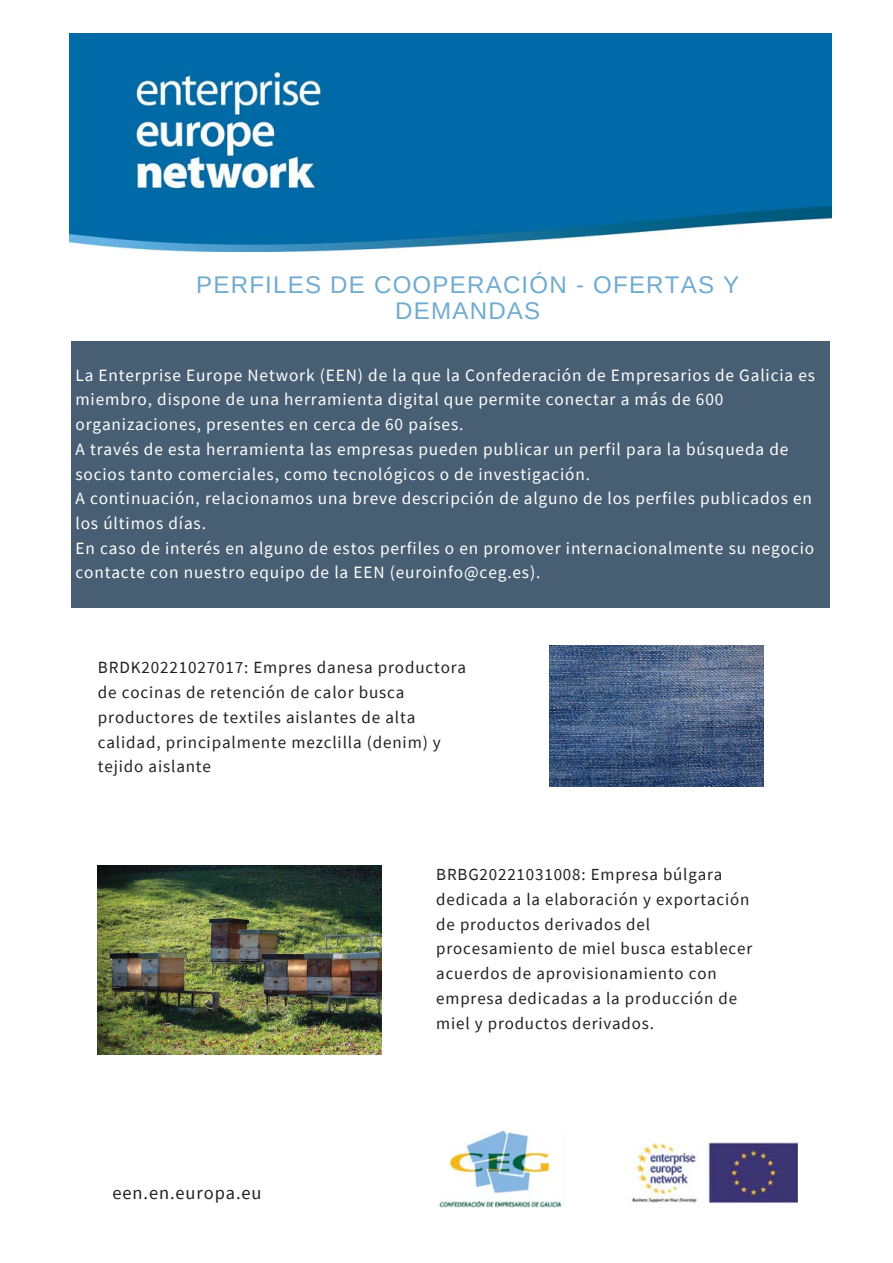
<style>
.page{position:relative;width:893px;height:1263px;background:#fff}
.page>*{position:absolute;margin:0;border:0;box-sizing:border-box;transform-origin:0 0}
.t1{font:24.15px/25.8px "Arimo";letter-spacing:.05em;color:#70acd0;text-align:center}
.t2{font:18.45px "Source Sans Pro";letter-spacing:.05em;color:#231f20}
.t3{font:17.25px/24.8px "Source Sans Pro";letter-spacing:.05em;color:#fff}
.t4{font:17.1px/24.8px "Source Sans Pro";letter-spacing:.05em;color:#231f20}
.t5{font:16.95px/24.8px "Source Sans Pro";letter-spacing:.05em;color:#231f20}
</style>
<div class="page">
<div style="left:71px;top:341px;width:759px;height:267px;background:#485f73"></div>
<img style="left:69px;top:34px;width:762px;height:218px">
<img style="left:437px;top:1131px;width:126px;height:77px">
<img style="left:631px;top:1140px;width:166px;height:64px">
<img style="left:550px;top:645px;width:213px;height:142px">
<img style="left:98px;top:866px;width:283px;height:188px">
<h1 class="t1" style="left:196px;top:272px;width:545px">PERFILES DE COOPERACIÓN - OFERTAS Y<br>DEMANDAS</h1>
<p class="t3" style="left:75px;top:362px;width:741px">La Enterprise Europe Network (EEN) de la que la Confederación de Empresarios de Galicia es miembro, dispone de una herramienta digital que permite conectar a más de 600 organizaciones, presentes en cerca de 60 países.<br>A través de esta herramienta las empresas pueden publicar un perfil para la búsqueda de socios tanto comerciales, como tecnológicos o de investigación.<br>A continuación, relacionamos una breve descripción de alguno de los perfiles publicados en los últimos días.<br>En caso de interés en alguno de estos perfiles o en promover internacionalmente su negocio contacte con nuestro equipo de la EEN (euroinfo@ceg.es).</p>
<p class="t4" style="left:98px;top:655px;width:370px">BRDK20221027017: Empres danesa productora de cocinas de retención de calor busca productores de textiles aislantes de alta calidad, principalmente mezclilla (denim) y tejido aislante</p>
<p class="t2" style="left:112px;top:1181px;width:151px">een.en.europa.eu</p>
<p class="t5" style="left:436px;top:862px;width:317px">BRBG20221031008: Empresa búlgara dedicada a la elaboración y exportación de productos derivados del procesamiento de miel busca establecer acuerdos de aprovisionamiento con empresa dedicadas a la producción de miel y productos derivados.</p>
</div>
